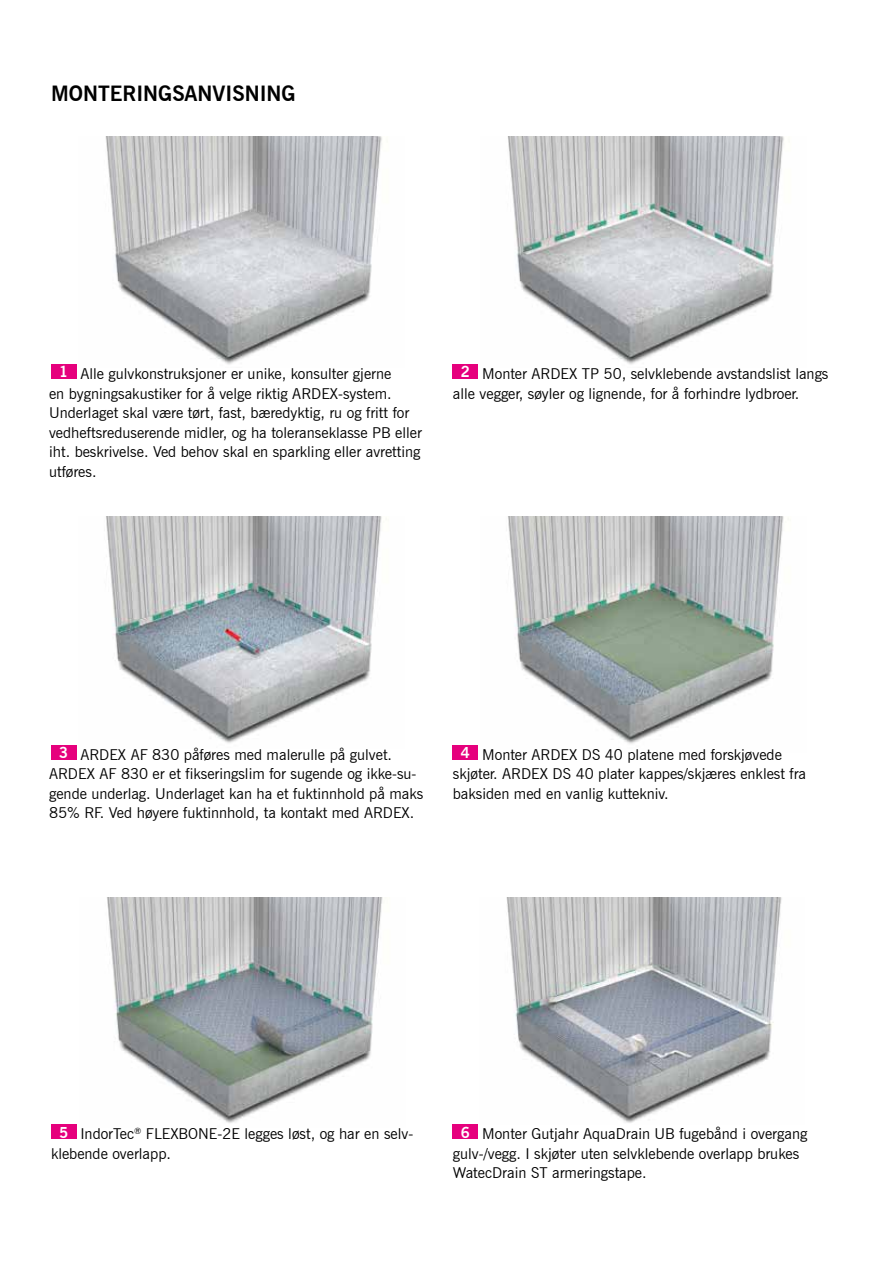
<style>
.page{position:relative;width:893px;height:1263px;background:#fff}
.page>*{position:absolute;margin:0;border:0;box-sizing:border-box;transform-origin:0 0}
.t1{font:700 21px "News Gothic BT";color:#000}
.t2{font:15px/19.5px "News Gothic BT";color:#000}
.t3{font:700 15px "News Gothic BT";color:#fff}
</style>
<div class="page">
<img style="left:106px;top:516px;width:276px;height:227px">
<img style="left:508px;top:516px;width:276px;height:228px">
<img style="left:107px;top:897px;width:276px;height:226px">
<img style="left:506px;top:897px;width:276px;height:226px">
<img style="left:508px;top:136px;width:276px;height:229px">
<img style="left:105px;top:136px;width:277px;height:229px">
<div style="left:453px;top:365px;width:25px;height:14px;background:#e6007d"></div>
<div style="left:453px;top:1125px;width:25px;height:14px;background:#e6007d"></div>
<div style="left:51px;top:365px;width:25px;height:14px;background:#e6007d"></div>
<div style="left:51px;top:1125px;width:25px;height:14px;background:#e6007d"></div>
<div style="left:51px;top:745px;width:25px;height:14px;background:#e6007d"></div>
<div style="left:453px;top:745px;width:25px;height:14px;background:#e6007d"></div>
<h1 class="t1" style="left:51px;top:81px;width:246px">MONTERINGSANVISNING</h1>
<p class="t2" style="left:49px;top:364px;width:374px;text-indent:31px">Alle gulvkonstruksjoner er unike, konsulter gjerne<br>en bygningsakustiker for å velge riktig ARDEX-system.<br>Underlaget skal være tørt, fast, bæredyktig, ru og fritt for vedheftsreduserende midler, og ha toleranseklasse PB eller iht. beskrivelse. Ved behov skal en sparkling eller avretting utføres.</p>
<p class="t3" style="left:461px;top:363px;width:11px">2</p>
<p class="t3" style="left:59px;top:363px;width:11px">1</p>
<p class="t2" style="left:453px;top:364px;width:377px;text-indent:29px">Monter ARDEX TP 50, selvklebende avstandslist langs alle vegger, søyler og lignende, for å forhindre lydbroer.</p>
<p class="t3" style="left:59px;top:744px;width:11px">3</p>
<p class="t3" style="left:461px;top:744px;width:11px">4</p>
<p class="t2" style="left:49px;top:744px;width:376px;text-indent:31px">ARDEX AF 830 påføres med malerulle på gulvet.<br>ARDEX AF 830 er et fikseringslim for sugende og ikke-su&shy;gende underlag. Underlaget kan ha et fuktinnhold på maks 85% RF. Ved høyere fuktinnhold, ta kontakt med ARDEX.</p>
<p class="t2" style="left:453px;top:744px;width:355px;text-indent:29px">Monter ARDEX DS 40 platene med forskjøvede skjøter. ARDEX DS 40 plater kappes/skjæres enklest fra baksiden med en vanlig kuttekniv.</p>
<p class="t3" style="left:461px;top:1123px;width:11px">6</p>
<p class="t3" style="left:59px;top:1123px;width:11px">5</p>
<p class="t2" style="left:51px;top:1124px;width:364px;text-indent:29px">IndorTec<sup>®</sup> FLEXBONE-2E legges løst, og har en selv&shy;klebende overlapp.</p>
<p class="t2" style="left:453px;top:1124px;width:356px;text-indent:29px">Monter Gutjahr AquaDrain UB fugebånd i overgang gulv-/vegg. I skjøter uten selvklebende overlapp brukes<br>WatecDrain ST armeringstape.</p>
</div>
